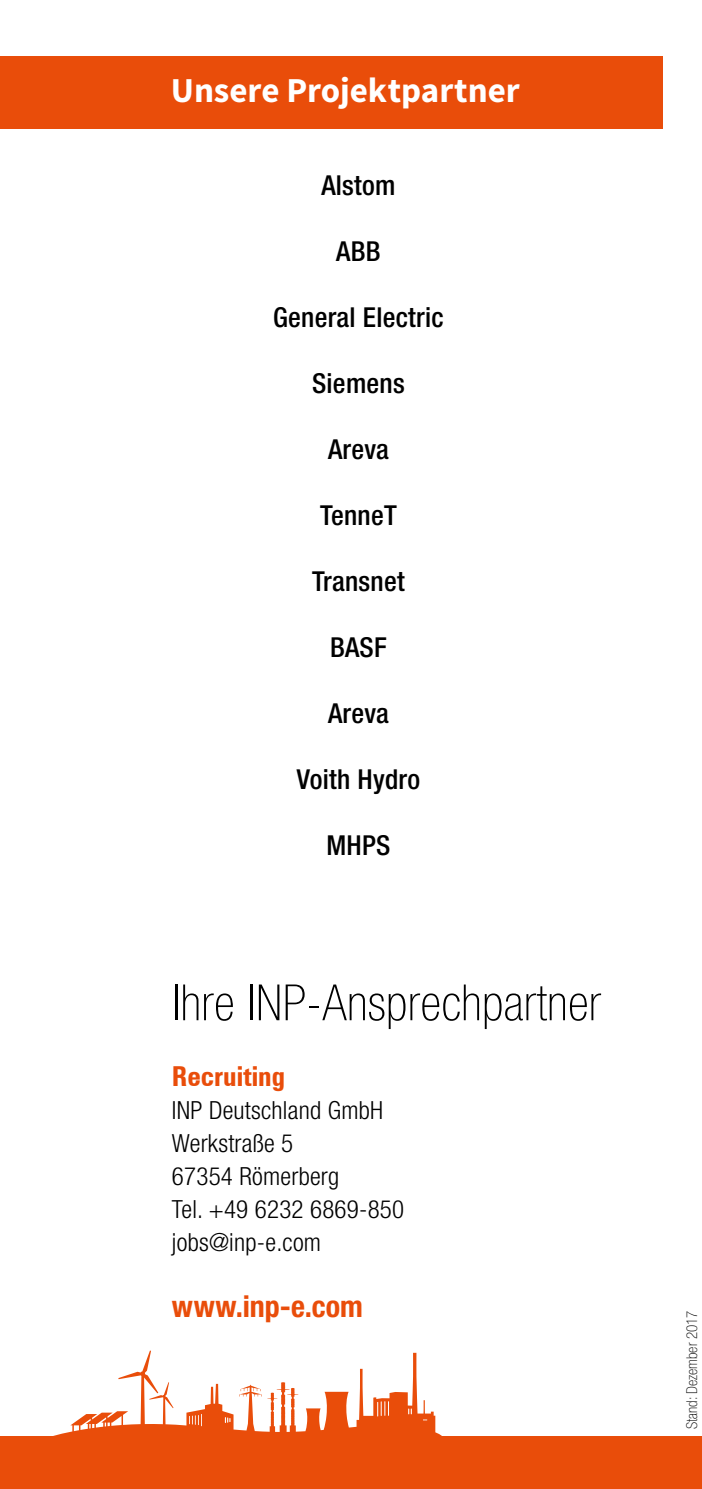
<style>
.page{position:relative;width:702px;height:1489px;background:#fff}
.page>*{position:absolute;margin:0;border:0;box-sizing:border-box;transform-origin:0 0}
.t1{font:100 condensed 50px "Helvetica Neue";letter-spacing:.01em;color:#000}
.t2{font:700 35px "Source Sans Pro";color:#fff}
.t3{font:700 condensed 30px "Helvetica Neue";color:#e94d0a}
.t4{font:500 condensed 27.5px "Helvetica Neue";letter-spacing:.01em;color:#000}
.t5{font:700 condensed 27.5px "Zurich BT";color:#e94d0a}
.t6{font:300 condensed 25px/33px "Helvetica Neue";letter-spacing:.01em;color:#000}
.t7{font:100 condensed 15px "Helvetica Neue";color:#000}
</style>
<div class="page">
<div style="left:0;top:57px;width:663px;height:72px;background:#e94d0a"></div>
<div style="left:0;top:1435px;width:702px;height:53px;background:#e94d0a"></div>
<svg style="left:49px;top:1350px;width:394px;height:86px"></svg>
<h2 class="t2" style="left:171px;top:66px;width:350px">Unsere Projektpartner</h2>
<p class="t4" style="left:321px;top:169px;width:76px">Alstom</p>
<p class="t4" style="left:336px;top:235px;width:46px">ABB</p>
<p class="t4" style="left:273px;top:301px;width:172px">General Electric</p>
<p class="t4" style="left:312px;top:367px;width:94px">Siemens</p>
<p class="t4" style="left:328px;top:433px;width:62px">Areva</p>
<p class="t4" style="left:320px;top:499px;width:78px">TenneT</p>
<p class="t4" style="left:312px;top:565px;width:94px">Transnet</p>
<p class="t4" style="left:330px;top:631px;width:58px">BASF</p>
<p class="t4" style="left:328px;top:697px;width:62px">Areva</p>
<p class="t4" style="left:297px;top:763px;width:125px">Voith Hydro</p>
<p class="t4" style="left:326px;top:829px;width:65px">MHPS</p>
<h1 class="t1" style="left:172px;top:974px;width:430px">Ihre INP-Ansprechpartner</h1>
<p class="t5" style="left:172px;top:1059px;width:115px">Recruiting</p>
<p class="t6" style="left:172px;top:1093px;width:234px">INP Deutschland GmbH<br>Werkstraße 5<br>67354 Römerberg<br>Tel. +49 6232 6869-850 jobs@inp-e.com</p>
<p class="t3" style="left:172px;top:1288px;width:192px">www.inp-e.com</p>
<p class="t7" style="left:683px;top:1428px;width:120px;rotate:-90deg">Stand: Dezember 2017</p>
</div>
